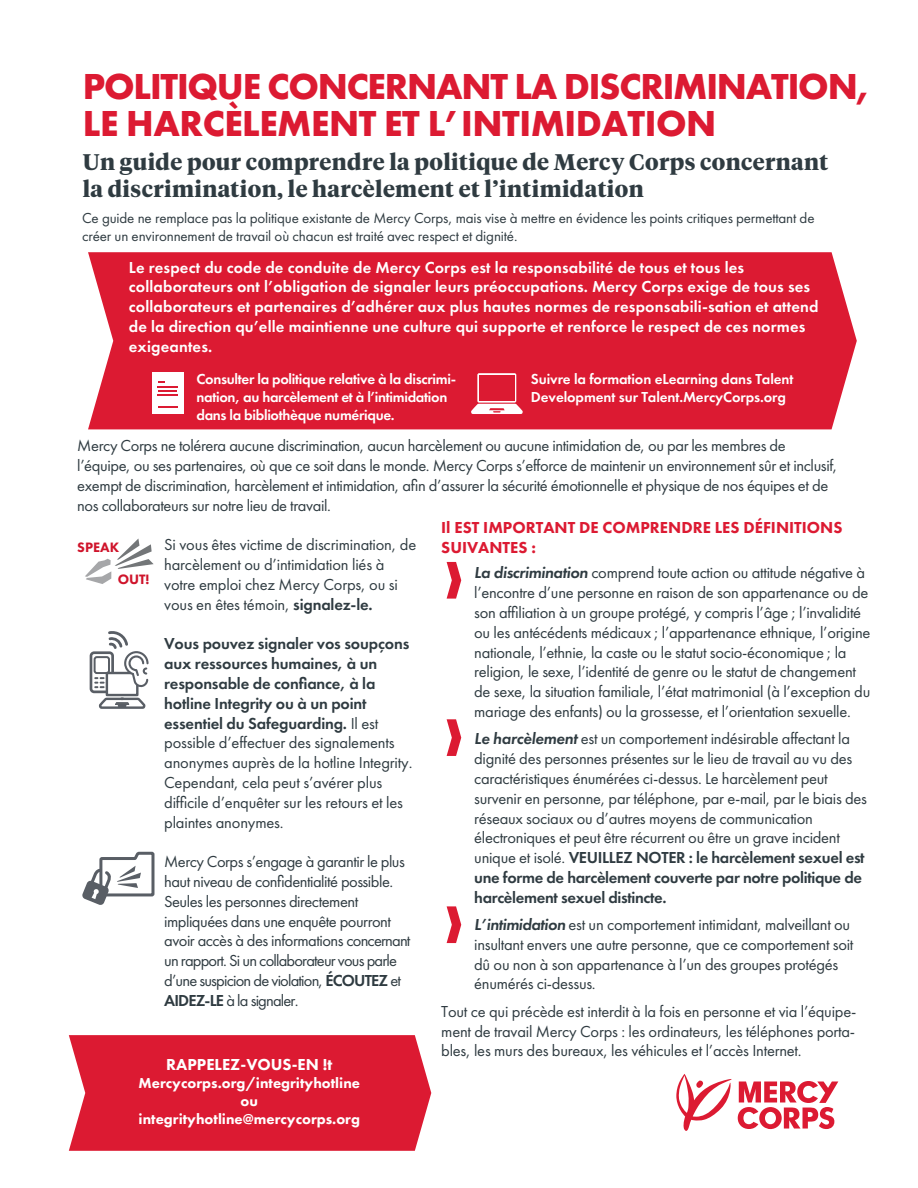
<style>
.page{position:relative;width:918px;height:1188px;background:#fff}
.page>*{position:absolute;margin:0;border:0;box-sizing:border-box;transform-origin:0 0}
.t1{font:700 37.5px/37.2px "Futura PT";letter-spacing:-.03em;color:#dc1a32}
.t2{font:700 22.5px/27px "Tiempos Headline";letter-spacing:.02em;color:#2f3b41}
.t3{font:16.5px/19.8px "Futura PT";letter-spacing:-.015em;color:#2f3b41}
.t4{font:600 16.5px/19.8px "Futura PT";letter-spacing:.01em;color:#fff}
.t5{font:800 16.5px/19.8px "Futura PT";color:#dc1a32}
.t6{font:800 16.5px "Futura PT";color:#fff}
.t7{font:600 15px/18px "Futura PT";letter-spacing:-.02em;color:#fff}
.t8{font:15px/18px "Futura PT";letter-spacing:-.01em;color:#2f3b41}
.t9{font:800 15px/18px "Futura PT";color:#fff;text-align:center}
.t10{font:800 14.1px "Futura PT";color:#cf142b}
.s1{font-weight:600}
.s2{font-weight:600;font-style:italic}
</style>
<div class="page">
<svg style="left:676px;top:1074px;width:56px;height:57px"></svg>
<svg style="left:738px;top:1081px;width:100px;height:48px"></svg>
<svg style="left:447px;top:562px;width:14px;height:37px"></svg>
<svg style="left:447px;top:719px;width:14px;height:37px"></svg>
<svg style="left:447px;top:906px;width:14px;height:37px"></svg>
<svg style="left:85px;top:539px;width:69px;height:45px"></svg>
<div style="left:88px;top:252px;width:769px;height:177px;background:#dc1a32"></div>
<svg style="left:82px;top:851px;width:73px;height:54px"></svg>
<div style="left:90px;top:651px;width:24px;height:42px;border:3px solid #595e65;border-radius:3px"></div>
<div style="left:94px;top:656px;width:16px;height:18px;border:2px solid #595e65;border-radius:2px"></div>
<div style="left:107px;top:673px;width:30px;height:22px;background:#fff"></div>
<div style="left:106px;top:672px;width:33px;height:24px;border:2px solid #595e65"></div>
<svg style="left:98px;top:695px;width:48px;height:14px"></svg>
<svg style="left:95px;top:631px;width:54px;height:58px"></svg>
<div style="left:69px;top:1035px;width:362px;height:116px;background:#dc1a32"></div>
<div style="left:477px;top:373px;width:39px;height:30px;background:#fff;border-radius:2px"></div>
<div style="left:479px;top:375px;width:36px;height:26px;background:#dc1a32"></div>
<svg style="left:471px;top:404px;width:52px;height:10px"></svg>
<div style="left:152px;top:372px;width:32px;height:41px;background:#fff"></div>
<svg style="left:158px;top:382px;width:20px;height:10px"></svg>
<hr style="left:158px;top:394px;width:20px;height:2px;background:#dc1a32">
<svg style="left:158px;top:406px;width:19px;height:1px"></svg>
<h1 class="t1" style="left:83px;top:67px;width:791px">POLITIQUE CONCERNANT LA DISCRIMINATION,<br>LE HARCÈLEMENT ET L’INTIMIDATION</h1>
<h2 class="t2" style="left:83px;top:148px;width:747px">Un guide pour comprendre la politique de Mercy Corps concernant la discrimination, le harcèlement et l’intimidation</h2>
<p class="t8" style="left:82px;top:209px;width:734px">Ce guide ne remplace pas la politique existante de Mercy Corps, mais vise à mettre en évidence les points critiques permettant de créer un environnement de travail où chacun est traité avec respect et dignité.</p>
<p class="t4" style="left:129px;top:257px;width:691px">Le respect du code de conduite de Mercy Corps est la responsabilité de tous et tous les collaborateurs ont l’obligation de signaler leurs préoccupations. Mercy Corps exige de tous ses collaborateurs et partenaires d’adhérer aux plus hautes normes de responsabili-sation et attend de la direction qu’elle maintienne une culture qui supporte et renforce le respect de ces normes exigeantes.</p>
<p class="t7" style="left:196px;top:369px;width:261px">Consulter la politique relative à la discrimi&shy;nation, au harcèlement et à l’intimidation dans la bibliothèque numérique.</p>
<p class="t7" style="left:531px;top:369px;width:264px">Suivre la formation eLearning dans Talent<br>Development sur Talent.MercyCorps.org</p>
<p class="t3" style="left:77px;top:436px;width:762px">Mercy Corps ne tolérera aucune discrimination, aucun harcèlement ou aucune intimidation de, ou par les membres de l’équipe, ou ses partenaires, où que ce soit dans le monde. Mercy Corps s’efforce de maintenir un environnement sûr et inclusif, exempt de discrimination, harcèlement et intimidation, afin d’assurer la sécurité émotionnelle et physique de nos équipes et de nos collaborateurs sur notre lieu de travail.</p>
<p class="t3" style="left:164px;top:535px;width:254px">Si vous êtes victime de discrimination, de harcèlement ou d’intimidation liés à votre emploi chez Mercy Corps, ou si vous en êtes témoin, <span class="s1">signalez-le.</span></p>
<p class="t3" style="left:164px;top:634px;width:250px"><span class="s1">Vous pouvez signaler vos soupçons aux ressources humaines, à un responsable de confiance, à la hotline Integrity ou à un point essentiel du Safeguarding.</span> Il est possible d’effectuer des signalements anonymes auprès de la hotline Integrity.<br>Cependant, cela peut s’avérer plus difficile d’enquêter sur les retours et les plaintes anonymes.</p>
<p class="t3" style="left:164px;top:852px;width:248px">Mercy Corps s’engage à garantir le plus haut niveau de confidentialité possible.<br>Seules les personnes directement impliquées dans une enquête pourront avoir accès à des informations concernant un rapport. Si un collaborateur vous parle d’une suspicion de violation, <span class="s1">ÉCOUTEZ</span> et <span class="s1">AIDEZ-LE</span> à la signaler.</p>
<p class="t5" style="left:441px;top:517px;width:403px">Il EST IMPORTANT DE COMPRENDRE LES DÉFINITIONS<br>SUIVANTES :</p>
<p class="t3" style="left:474px;top:563px;width:398px"><span class="s2">La discrimination</span> comprend toute action ou attitude négative à l’encontre d’une personne en raison de son appartenance ou de son affiliation à un groupe protégé, y compris l’âge ; l’invalidité ou les antécédents médicaux ; l’appartenance ethnique, l’origine nationale, l’ethnie, la caste ou le statut socio-économique ; la religion, le sexe, l’identité de genre ou le statut de changement de sexe, la situation familiale, l’état matrimonial (à l’exception du mariage des enfants) ou la grossesse, et l’orientation sexuelle.</p>
<p class="t3" style="left:474px;top:729px;width:394px"><span class="s2">Le harcèlement</span> est un comportement indésirable affectant la dignité des personnes présentes sur le lieu de travail au vu des caractéristiques énumérées ci-dessus. Le harcèlement peut survenir en personne, par téléphone, par e-mail, par le biais des réseaux sociaux ou d’autres moyens de communication électroniques et peut être récurrent ou être un grave incident unique et isolé. <span class="s1">VEUILLEZ NOTER : le harcèlement sexuel est une forme de harcèlement couverte par notre politique de harcèlement sexuel distincte.</span></p>
<p class="t3" style="left:474px;top:915px;width:381px"><span class="s2">L’intimidation</span> est un comportement intimidant, malveillant ou insultant envers une autre personne, que ce comportement soit dû ou non à son appartenance à l’un des groupes protégés énumérés ci-dessus.</p>
<p class="t3" style="left:441px;top:1001px;width:417px;text-align:justify">Tout ce qui précède est interdit à la fois en personne et via l’équipe&shy;ment de travail Mercy Corps : les ordinateurs, les téléphones porta&shy;bles, les murs des bureaux, les véhicules et l’accès Internet.</p>
<p class="t10" style="left:77px;top:538px;width:43px">SPEAK</p>
<p class="t10" style="left:118px;top:570px;width:33px">OUT!</p>
<p class="t6" style="left:166px;top:1054px;width:168px">RAPPELEZ-VOUS-EN !t</p>
<p class="t9" style="left:139px;top:1074px;width:223px">Mercycorps.org/integrityhotline ou integrityhotline@mercycorps.org</p>
</div>
